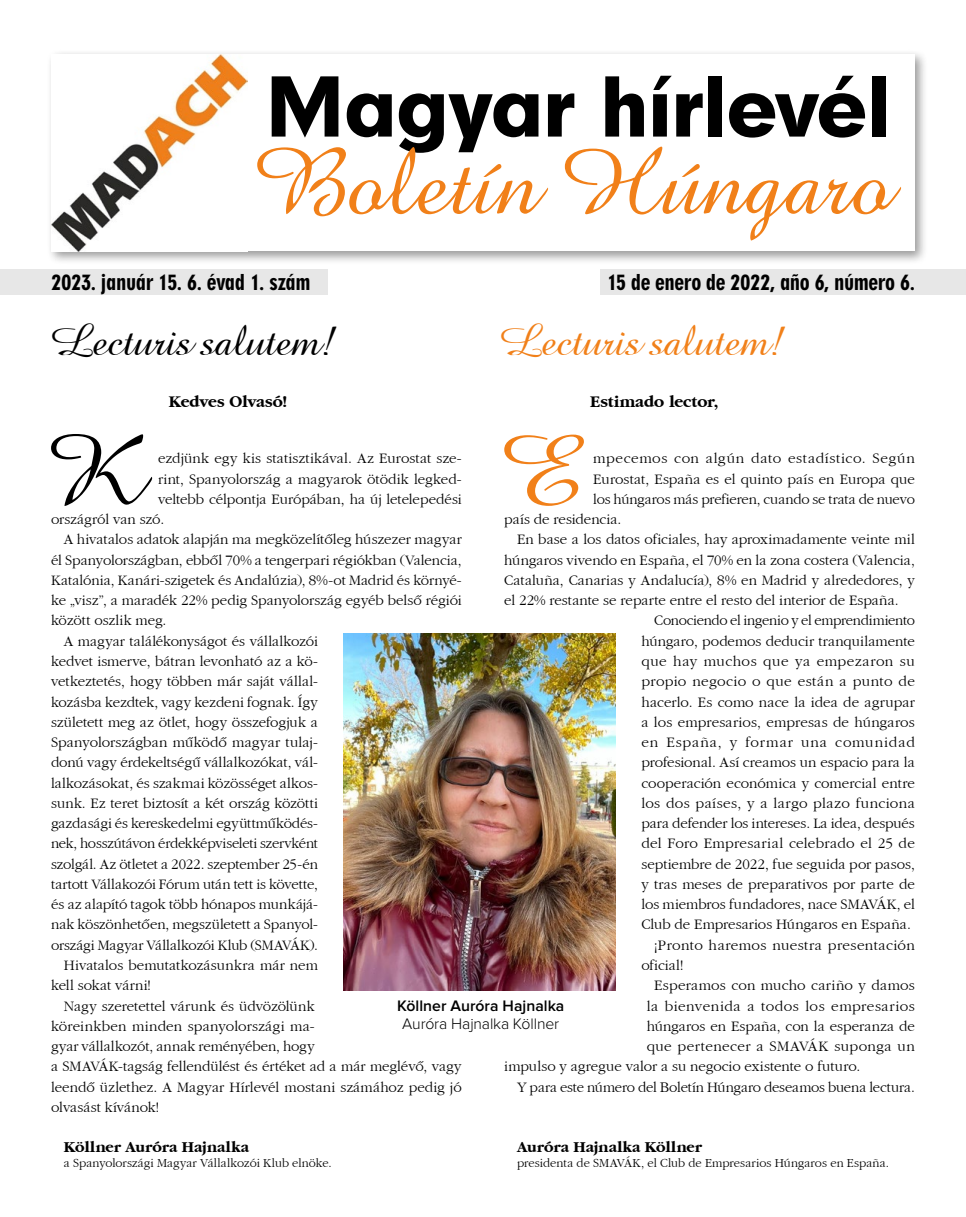
<style>
.page{position:relative;width:966px;height:1217px;background:#fff}
.page>*{position:absolute;margin:0;border:0;box-sizing:border-box;transform-origin:0 0}
.t1{font:99.9px "Amazone HU Normal";color:#000}
.t2{font:99.9px "Amazone HU Normal";color:#f18019}
.t3{font:94.8px "Amazone HU Normal";color:#f18019}
.t4{font:900 78.75px "OT Geometric 706";letter-spacing:-.025em;color:#000}
.t5{font:45px "Amazone HU Normal";letter-spacing:-.015em;color:#000}
.t6{font:45px "Amazone HU Normal";letter-spacing:-.015em;color:#f18019}
.t7{font:900 condensed 21px "OT Geometric 706";letter-spacing:-.02em;color:#000}
.t8{font:700 16.95px "H Garamond";color:#000}
.t9{font:700 15.75px "H Garamond";letter-spacing:-.005em;color:#000}
.t10{font:600 15.75px "Proxima Nova";color:#000}
.t11{font:300 15.75px "Proxima Nova";letter-spacing:-.01em;color:#000}
.t12{font:15px "H Garamond";color:#000}
.t13{font:15px "H Garamond";letter-spacing:.025em;color:#000}
.t14{font:15px "H Garamond";letter-spacing:.02em;color:#000}
.t15{font:15px "H Garamond";letter-spacing:.04em;color:#000}
.t16{font:15px "H Garamond";letter-spacing:-.02em;color:#000}
.t17{font:15px "H Garamond";letter-spacing:.035em;color:#000}
.t18{font:15px "H Garamond";letter-spacing:.03em;color:#000}
.t19{font:15px "H Garamond";letter-spacing:.06em;color:#000}
.t20{font:12.75px "H Garamond";letter-spacing:.005em;color:#000}
</style>
<div class="page">
<div style="left:600px;top:269px;width:365px;height:26px;background:#e7e7e7"></div>
<div style="left:0;top:269px;width:327px;height:26px;background:#e7e7e7"></div>
<div style="left:46px;top:49px;width:881px;height:215px;background:#000;opacity:.4"></div>
<div style="left:51px;top:54px;width:863px;height:197px;background:#fff"></div>
<img style="left:51px;top:54px;width:197px;height:197px">
<img style="left:343px;top:633px;width:272px;height:356px">
<h3 class="t4" style="left:265px;top:53px;width:628px">Magyar hírlevél</h3>
<h2 class="t3" style="left:251px;top:128px;width:642px">Boletín Húngaro</h2>
<h3 class="t7" style="left:51px;top:269px;width:261px">2023. január 15. 6. évad 1. szám</h3>
<h3 class="t7" style="left:607px;top:269px;width:309px">15 de enero de 2022, año 6, número 6.</h3>
<h3 class="t5" style="left:51px;top:314px;width:285px">Lecturis salutem!</h3>
<h3 class="t6" style="left:500px;top:314px;width:285px">Lecturis salutem!</h3>
<p class="t8" style="left:169px;top:392px;width:120px">Kedves Olvasó!</p>
<p class="t8" style="left:590px;top:392px;width:130px">Estimado lector,</p>
<h1 class="t1" style="left:42px;top:414px;width:101px">K</h1>
<h1 class="t2" style="left:499px;top:414px;width:86px">E</h1>
<p class="t12" style="left:158px;top:450px;width:305px">ezdjünk egy kis statisztikával. Az Eurostat sze-</p>
<p class="t12" style="left:158px;top:470px;width:305px">rint, Spanyolország a magyarok ötödik legked-</p>
<p class="t12" style="left:158px;top:491px;width:305px">veltebb célpontja Európában, ha új letelepedési</p>
<p class="t12" style="left:51px;top:511px;width:115px">országról van szó.</p>
<p class="t12" style="left:64px;top:531px;width:399px">A hivatalos adatok alapján ma megközelítőleg húszezer magyar</p>
<p class="t12" style="left:51px;top:551px;width:412px">él Spanyolországban, ebből 70% a tengerpari régiókban (Valencia,</p>
<p class="t12" style="left:51px;top:572px;width:412px">Katalónia, Kanári-szigetek és Andalúzia), 8%-ot Madrid és környé-</p>
<p class="t12" style="left:51px;top:592px;width:412px">ke „visz”, a maradék 22% pedig Spanyolország egyéb belső régiói</p>
<p class="t12" style="left:51px;top:612px;width:117px">között oszlik meg.</p>
<p class="t12" style="left:64px;top:632px;width:255px">A magyar találékonyságot és vállalkozói</p>
<p class="t12" style="left:51px;top:653px;width:268px">kedvet ismerve, bátran levonható az a kö-</p>
<p class="t12" style="left:51px;top:673px;width:268px">vetkeztetés, hogy többen már saját vállal-</p>
<p class="t12" style="left:51px;top:693px;width:268px">kozásba kezdtek, vagy kezdeni fognak. Így</p>
<p class="t12" style="left:51px;top:713px;width:268px">született meg az ötlet, hogy összefogjuk a</p>
<p class="t12" style="left:51px;top:734px;width:268px">Spanyolországban működő magyar tulaj-</p>
<p class="t12" style="left:51px;top:754px;width:268px">donú vagy érdekeltségű vállalkozókat, vál-</p>
<p class="t12" style="left:51px;top:774px;width:268px">lalkozásokat, és szakmai közösséget alkos-</p>
<p class="t12" style="left:51px;top:794px;width:268px">sunk. Ez teret biztosít a két ország közötti</p>
<p class="t12" style="left:51px;top:815px;width:268px">gazdasági és kereskedelmi együttműködés-</p>
<p class="t12" style="left:51px;top:835px;width:268px">nek, hosszútávon érdekképviseleti szervként</p>
<p class="t12" style="left:51px;top:855px;width:268px">szolgál. Az ötletet a 2022. szeptember 25-én</p>
<p class="t12" style="left:51px;top:875px;width:268px">tartott Vállakozói Fórum után tett is követte,</p>
<p class="t12" style="left:51px;top:896px;width:268px">és az alapító tagok több hónapos munkájá-</p>
<p class="t12" style="left:51px;top:916px;width:268px">nak köszönhetően, megszületett a Spanyol-</p>
<p class="t12" style="left:51px;top:936px;width:268px">országi Magyar Vállalkozói Klub (SMAVÁK).</p>
<p class="t12" style="left:64px;top:956px;width:255px">Hivatalos bemutatkozásunkra már nem</p>
<p class="t12" style="left:51px;top:977px;width:101px">kell sokat várni!</p>
<p class="t12" style="left:64px;top:997px;width:252px">Nagy szeretettel várunk és üdvözölünk</p>
<p class="t12" style="left:51px;top:1017px;width:265px">köreinkben minden spanyolországi ma-</p>
<p class="t12" style="left:51px;top:1037px;width:265px">gyar vállalkozót, annak reményében, hogy</p>
<p class="t12" style="left:51px;top:1058px;width:412px">a SMAVÁK-tagság fellendülést és értéket ad a már meglévő, vagy</p>
<p class="t12" style="left:51px;top:1078px;width:412px">leendő üzlethez. A Magyar Hírlevél mostani számához pedig jó</p>
<p class="t12" style="left:51px;top:1098px;width:110px">olvasást kívánok!</p>
<p class="t9" style="left:64px;top:1138px;width:186px">Köllner Auróra Hajnalka</p>
<p class="t20" style="left:64px;top:1155px;width:269px">a Spanyolországi Magyar Vállalkozói Klub elnöke.</p>
<p class="t15" style="left:593px;top:450px;width:323px">mpecemos con algún dato estadístico. Según</p>
<p class="t12" style="left:593px;top:470px;width:323px">Eurostat, España es el quinto país en Europa que</p>
<p class="t12" style="left:593px;top:491px;width:323px">los húngaros más prefieren, cuando se trata de nuevo</p>
<p class="t12" style="left:504px;top:511px;width:118px">país de residencia.</p>
<p class="t12" style="left:517px;top:531px;width:399px">En base a los datos oficiales, hay aproximadamente veinte mil</p>
<p class="t12" style="left:504px;top:551px;width:412px">húngaros vivendo en España, el 70% en la zona costera (Valencia,</p>
<p class="t12" style="left:504px;top:572px;width:412px">Cataluña, Canarias y Andalucía), 8% en Madrid y alrededores, y</p>
<p class="t12" style="left:504px;top:592px;width:396px">el 22% restante se reparte entre el resto del interior de España.</p>
<p class="t16" style="left:654px;top:612px;width:262px">Conociendo el ingenio y el emprendimiento</p>
<p class="t12" style="left:641px;top:632px;width:275px">húngaro, podemos deducir tranquilamente</p>
<p class="t18" style="left:641px;top:653px;width:275px">que hay muchos que ya empezaron su</p>
<p class="t14" style="left:641px;top:673px;width:275px">propio negocio o que están a punto de</p>
<p class="t12" style="left:641px;top:693px;width:275px">hacerlo. Es como nace la idea de agrupar</p>
<p class="t12" style="left:641px;top:713px;width:275px">a los empresarios, empresas de húngaros</p>
<p class="t19" style="left:641px;top:734px;width:275px">en España, y formar una comunidad</p>
<p class="t12" style="left:641px;top:754px;width:275px">profesional. Así creamos un espacio para la</p>
<p class="t12" style="left:641px;top:774px;width:275px">cooperación económica y comercial entre</p>
<p class="t13" style="left:641px;top:794px;width:275px">los dos países, y a largo plazo funciona</p>
<p class="t12" style="left:641px;top:815px;width:275px">para defender los intereses. La idea, después</p>
<p class="t14" style="left:641px;top:835px;width:275px">del Foro Empresarial celebrado el 25 de</p>
<p class="t12" style="left:641px;top:855px;width:275px">septiembre de 2022, fue seguida por pasos,</p>
<p class="t12" style="left:641px;top:875px;width:275px">y tras meses de preparativos por parte de</p>
<p class="t12" style="left:641px;top:896px;width:275px">los miembros fundadores, nace SMAVÁK, el</p>
<p class="t12" style="left:641px;top:916px;width:271px">Club de Empresarios Húngaros en España.</p>
<p class="t13" style="left:654px;top:936px;width:262px">¡Pronto haremos nuestra presentación</p>
<p class="t12" style="left:641px;top:956px;width:43px">oficial!</p>
<p class="t14" style="left:654px;top:977px;width:262px">Esperamos con mucho cariño y damos</p>
<p class="t17" style="left:646px;top:997px;width:270px">la bienvenida a todos los empresarios</p>
<p class="t12" style="left:646px;top:1017px;width:270px">húngaros en España, con la esperanza de</p>
<p class="t13" style="left:646px;top:1037px;width:270px">que pertenecer a SMAVÁK suponga un</p>
<p class="t12" style="left:504px;top:1058px;width:357px">impulso y agregue valor a su negocio existente o futuro.</p>
<p class="t12" style="left:517px;top:1078px;width:399px">Y para este número del Boletín Húngaro deseamos buena lectura.</p>
<p class="t10" style="left:397px;top:996px;width:169px">Köllner Auróra Hajnalka</p>
<p class="t11" style="left:402px;top:1014px;width:158px">Auróra Hajnalka Köllner</p>
<p class="t9" style="left:517px;top:1138px;width:187px">Auróra Hajnalka Köllner</p>
<p class="t20" style="left:517px;top:1155px;width:373px">presidenta de SMAVÁK, el Club de Empresarios Húngaros en España.</p>
</div>
